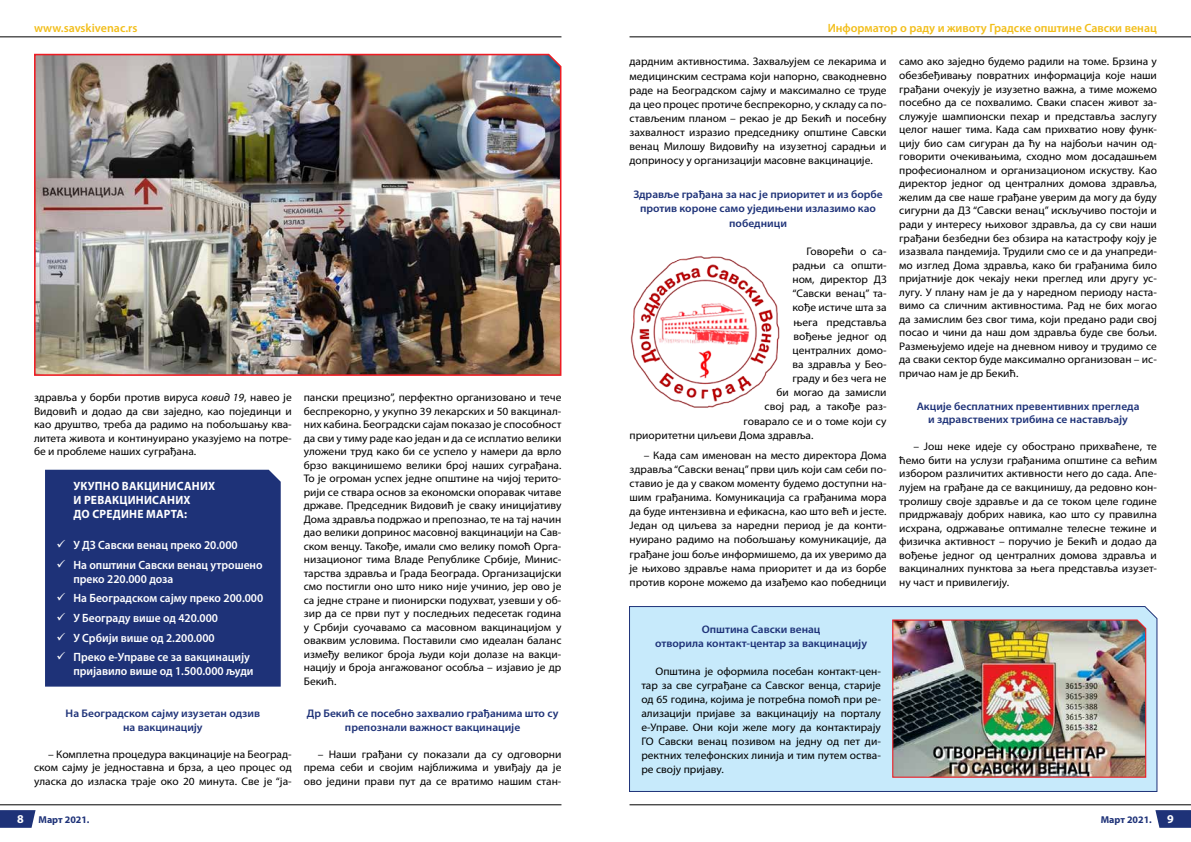
<style>
.page{position:relative;width:1191px;height:842px;background:#fff}
.page>*{position:absolute;margin:0;border:0;box-sizing:border-box;transform-origin:0 0}
.t1{font:600 12px/14px "Myriad Pro";color:#fff;scale:.96 1}
.t2{font:600 12px "Myriad Pro";color:#f2be1a}
.t3{font:700 12px/14px "Myriad Pro";letter-spacing:.02em;color:#fff;scale:.96 1}
.t4{font:700 12px "Myriad Pro";letter-spacing:.02em;color:#fff}
.t5{font:11px/13.5px "Myriad Pro";color:#000;text-align:justify;scale:1.04 1}
.t6{font:600 11px/13.5px "Myriad Pro";color:#1e3278;text-align:center;scale:1.04 1}
.t7{font:700 10px "Myriad Pro";color:#1e3278}
.s1{font-style:italic}
.s2{font-size:12px;color:#fff}
</style>
<div class="page">
<svg style="left:1155px;top:810px;width:36px;height:18px"></svg>
<svg style="left:0;top:810px;width:36px;height:18px"></svg>
<hr style="left:629px;top:804px;width:562px;height:1px;background:#000">
<hr style="left:0;top:804px;width:561px;height:1px;background:#000">
<hr style="left:0;top:36px;width:561px;height:1px;background:#000">
<hr style="left:629px;top:36px;width:562px;height:1px;background:#000">
<img style="left:34px;top:53px;width:528px;height:323px">
<div style="left:45px;top:470px;width:236px;height:217px;background:#1e3278"></div>
<div style="left:629px;top:606px;width:529px;height:186px;background:#c7eafb"></div>
<img style="left:891px;top:619px;width:255px;height:159px">
<img style="left:628px;top:255px;width:154px;height:154px;border-radius:77px">
<svg style="left:65px;top:642px;width:12px;height:1px"></svg>
<p class="t2" style="left:34px;top:20px;width:105px">www.savskivenac.rs</p>
<p class="t2" style="left:827px;top:20px;width:331px">Информатор о раду и животу Градске општине Савски венац</p>
<p class="t5" style="left:34px;top:390px;width:249px">здравља у борби против вируса <span class="s1">ковид 19</span>, навео је Видовић и додао да сви заједно, као појединци и као друштво, треба да радимо на побољшању ква&shy;литета живота и континуирано указујемо на потре&shy;бе и проблеме наших суграђана.</p>
<p class="t3" style="left:73px;top:479px;width:149px">УКУПНО ВАКЦИНИСАНИХ<br>И РЕВАКЦИНИСАНИХ<br>ДО СРЕДИНЕ МАРТА:</p>
<p class="t1" style="left:56px;top:538px;width:190px">✓ У ДЗ Савски венац преко 20.000</p>
<p class="t1" style="left:73px;top:557px;width:199px;text-indent:-17px">✓ На општини Савски венац утрошено преко 220.000 доза</p>
<p class="t1" style="left:56px;top:591px;width:217px">✓ На Београдском сајму преко 200.000</p>
<p class="t1" style="left:56px;top:611px;width:170px">✓ У Београду више од 420.000</p>
<p class="t1" style="left:56px;top:630px;width:166px">✓ У Србији више од 2.200.000</p>
<p class="t1" style="left:73px;top:650px;width:189px;text-indent:-17px">✓ Преко е-Управе се за вакцинацију пријавило више од 1.500.000 људи</p>
<p class="t6" style="left:66px;top:707px;width:188px">На Београдском сајму изузетан одзив на вакцинацију</p>
<p class="t5" style="left:34px;top:747px;width:249px;text-indent:14px">– Комплетна процедура вакцинације на Београд&shy;ском сајму је једноставна и брза, а цео процес од уласка до изласка траје око 20 минута. Све је “ја-</p>
<p class="t5" style="left:304px;top:390px;width:249px">пански прецизно”, перфектно организовано и тече беспрекорно, у укупно 39 лекарских и 50 вакцинал&shy;них кабина. Београдски сајам показао је способност да сви у тиму раде као један и да се исплатио велики уложени труд како би се успело у намери да врло брзо вакцинишемо велики број наших суграђана.<br>То је огроман успех једне општине на чијој терито&shy;рији се ствара основ за економски опоравак читаве државе. Председник Видовић је сваку иницијативу Дома здравља подржао и препознао, те на тај начин дао велики допринос масовној вакцинацији на Сав&shy;ском венцу. Такође, имали смо велику помоћ Орга&shy;низационог тима Владе Републике Србије, Минис&shy;тарства здравља и Града Београда. Организацијски смо постигли оно што нико није учинио, јер ово је са једне стране и пионирски подухват, узевши у об&shy;зир да се први пут у последњих педесетак година у Србији суочавамо са масовном вакцинацијом у оваквим условима. Поставили смо идеалан баланс између великог броја људи који долазе на вакци&shy;нацију и броја ангажованог особља – изјавио је др Бекић.</p>
<p class="t6" style="left:307px;top:707px;width:243px">Др Бекић се посебно захвалио грађанима што су препознали важност вакцинације</p>
<p class="t5" style="left:304px;top:747px;width:249px;text-indent:14px">– Наши грађани су показали да су одговорни према себи и својим најближима и увиђају да је ово једини прави пут да се вратимо нашим стан-</p>
<p class="t5" style="left:629px;top:55px;width:249px;line-height:14.1px">дардним активностима. Захваљујем се лекарима и медицинским сестрама који напорно, свакодневно раде на Београдском сајму и максимално се труде да цео процес протиче беспрекорно, у складу са по&shy;стављеним планом – рекао је др Бекић и посебну захвалност изразио председнику општине Савски венац Милошу Видовићу на изузетној сарадњи и доприносу у организацији масовне вакцинације.</p>
<p class="t6" style="left:633px;top:187px;width:241px;line-height:14.1px">Здравље грађана за нас је приоритет и из борбе против короне само уједињени излазимо као победници</p>
<p class="t5" style="left:806px;top:244px;width:78px">Говорећи о са-</p>
<p class="t5" style="left:792px;top:258px;width:92px">радњи са општи-</p>
<p class="t5" style="left:792px;top:273px;width:92px">ном, директор ДЗ</p>
<p class="t5" style="left:792px;top:287px;width:92px">“Савски венац” та-</p>
<p class="t5" style="left:792px;top:301px;width:92px">кође истиче шта за</p>
<p class="t5" style="left:793px;top:315px;width:91px">њега представља</p>
<p class="t5" style="left:793px;top:329px;width:91px">вођење једног од</p>
<p class="t5" style="left:792px;top:343px;width:92px">централних домо-</p>
<p class="t5" style="left:792px;top:357px;width:92px">ва здравља у Бео-</p>
<p class="t5" style="left:792px;top:372px;width:92px">граду и без чега не</p>
<p class="t5" style="left:776px;top:386px;width:107px">би могао да замисли</p>
<p class="t5" style="left:764px;top:400px;width:119px">свој рад, а такође раз-</p>
<p class="t5" style="left:743px;top:414px;width:139px">говарало се и о томе који су</p>
<p class="t5" style="left:629px;top:428px;width:178px">приоритетни циљеви Дома здравља.</p>
<p class="t5" style="left:629px;top:448px;width:249px;line-height:14.1px;text-indent:14px">– Када сам именован на место директора Дома здравља “Савски венац” први циљ који сам себи по&shy;ставио је да у сваком моменту будемо доступни на&shy;шим грађанима. Комуникација са грађанима мора да буде интензивна и ефикасна, као што већ и јесте.<br>Један од циљева за наредни период је да конти&shy;нуирано радимо на побољшању комуникације, да грађане још боље информишемо, да их уверимо да је њихово здравље нама приоритет и да из борбе против короне можемо да изађемо као победници</p>
<p class="t5" style="left:899px;top:55px;width:249px">само ако заједно будемо радили на томе. Брзина у обезбеђивању повратних информација које наши грађани очекују је изузетно важна, а тиме можемо посебно да се похвалимо. Сваки спасен живот за&shy;служује шампионски пехар и представља заслугу целог нашег тима. Када сам прихватио нову функ&shy;цију био сам сигуран да ћу на најбољи начин од&shy;говорити очекивањима, сходно мом досадашњем професионалном и организационом искуству. Као директор једног од централних домова здравља, желим да све наше грађане уверим да могу да буду сигурни да ДЗ “Савски венац” искључиво постоји и ради у интересу њиховог здравља, да су сви наши грађани безбедни без обзира на катастрофу коју је изазвала пандемија. Трудили смо се и да унапреди&shy;мо изглед Дома здравља, како би грађанима било пријатније док чекају неки преглед или другу ус&shy;лугу. У плану нам је да у наредном периоду наста&shy;вимо са сличним активностима. Рад не бих могао да замислим без свог тима, који предано ради свој посао и чини да наш дом здравља буде све бољи.<br>Размењујемо идеје на дневном нивоу и трудимо се да сваки сектор буде максимално организован – ис&shy;причао нам је др Бекић.</p>
<p class="t6" style="left:916px;top:399px;width:216px">Aкције бесплатних превентивних прегледа и здравствених трибина се настављају</p>
<p class="t5" style="left:899px;top:440px;width:249px;text-indent:14px">– Још неке идеје су обострано прихваћене, те ћемо бити на услузи грађанима општине са већим избором различитих активности него до сада. Апе&shy;лујем на грађане да се вакцинишу, да редовно кон&shy;тролишу своје здравље и да се током целе године придржавају добрих навика, као што су правилна исхрана, одржавање оптималне телесне тежине и физичка активност – поручио је Бекић и додао да вођење једног од централних домова здравља и вакциналних пунктова за њега представља изузет&shy;ну част и привилегију.</p>
<p class="t6" style="left:655px;top:622px;width:205px;line-height:14px">Општина Савски венац<br>отворила контакт-центар за вакцинацију</p>
<p class="t5" style="left:641px;top:664px;width:232px;line-height:14px;text-indent:14px">Општина је оформила посебан контакт-цен&shy;тар за све суграђане са Савског венца, старије од 65 година, којима је потребна помоћ при ре&shy;ализацији пријаве за вакцинацију на порталу е-Управе. Они који желе могу да контактирају ГО Савски венац позивом на једну од пет ди&shy;ректних телефонских линија и тим путем оства&shy;ре своју пријаву.</p>
<p class="t7" style="left:17px;top:813px;width:74px"><span class="s2">8</span> Март 2021.</p>
<p class="t7" style="left:1100px;top:813px;width:52px">Март 2021.</p>
<p class="t4" style="left:1167px;top:812px;width:8px">9</p>
</div>
